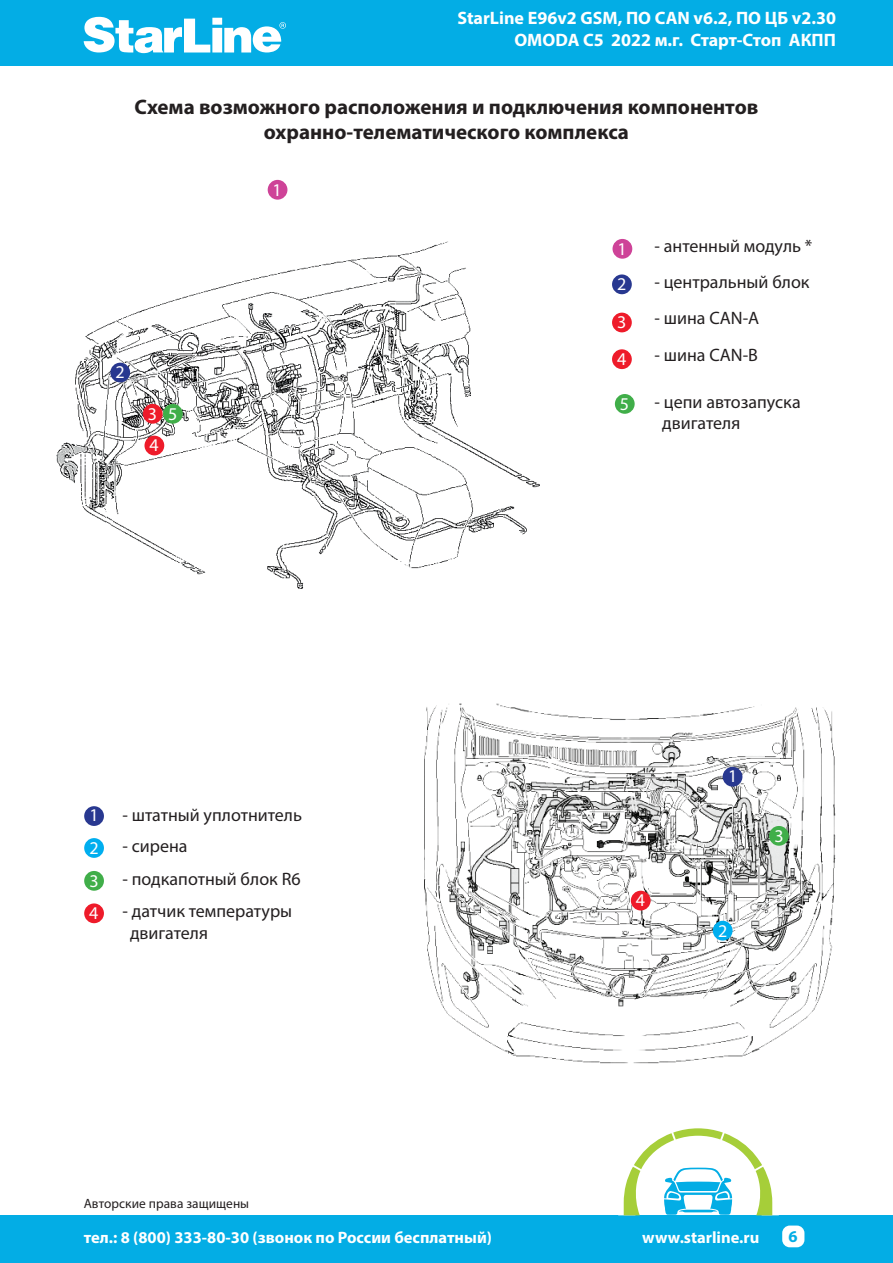
<style>
.page{position:relative;width:893px;height:1263px;background:#fff}
.page>*{position:absolute;margin:0;border:0;box-sizing:border-box;transform-origin:0 0}
.t1{font:700 21px "Myriad Pro";color:#231f20}
.t2{font:18px "Myriad Pro";color:#231f20}
.t3{font:700 18px/21.6px "Myriad Pro";color:#fff;text-align:right}
.t4{font:18px "Myriad Pro";color:#fff}
.t5{font:700 16.5px "Myriad Pro";color:#fff}
.t6{font:700 16.5px "Myriad Pro";color:#03ade5}
.t7{font:13.5px "Myriad Pro";color:#231f20}
</style>
<div class="page">
<div style="left:0;top:0;width:893px;height:65px;background:#03ade5"></div>
<svg style="left:84px;top:17px;width:202px;height:36px"></svg>
<div style="left:0;top:1215px;width:893px;height:48px;background:#03ade5"></div>
<div style="left:782px;top:1225px;width:22px;height:22px;background:#fff;border-radius:8px"></div>
<svg style="left:623px;top:1128px;width:150px;height:87px"></svg>
<img style="left:424px;top:703px;width:412px;height:361px">
<img style="left:56px;top:241px;width:484px;height:348px">
<div style="left:612px;top:274px;width:20px;height:20px;background:#283890;border-radius:50%"></div>
<div style="left:612px;top:313px;width:20px;height:19px;background:#ee1b2a;border-radius:50%"></div>
<div style="left:110px;top:363px;width:20px;height:19px;background:#283890;border-radius:50%"></div>
<div style="left:144px;top:436px;width:20px;height:19px;background:#ee1b2a;border-radius:50%"></div>
<div style="left:84px;top:838px;width:20px;height:20px;background:#00aeef;border-radius:50%"></div>
<div style="left:84px;top:871px;width:20px;height:20px;background:#40ae49;border-radius:50%"></div>
<div style="left:84px;top:903px;width:20px;height:20px;background:#ee1b2a;border-radius:50%"></div>
<div style="left:84px;top:806px;width:20px;height:20px;background:#283890;border-radius:50%"></div>
<div style="left:163px;top:404px;width:20px;height:20px;background:#40ae49;border-radius:50%"></div>
<div style="left:615px;top:394px;width:20px;height:20px;background:#40ae49;border-radius:50%"></div>
<div style="left:713px;top:921px;width:20px;height:19px;background:#00aeef;border-radius:50%"></div>
<div style="left:769px;top:826px;width:20px;height:20px;background:#40ae49;border-radius:50%"></div>
<div style="left:631px;top:891px;width:20px;height:19px;background:#ee1b2a;border-radius:50%"></div>
<div style="left:723px;top:767px;width:19px;height:20px;background:#283890;border-radius:50%"></div>
<div style="left:143px;top:404px;width:20px;height:20px;background:#ee1b2a;border-radius:50%"></div>
<div style="left:612px;top:349px;width:20px;height:20px;background:#ee1b2a;border-radius:50%"></div>
<div style="left:612px;top:239px;width:20px;height:20px;background:#ce4398;border-radius:50%"></div>
<div style="left:268px;top:180px;width:19px;height:20px;background:#ce4398;border-radius:50%"></div>
<p class="t3" style="left:457px;top:7px;width:380px">StarLine E96v2 GSM, ПО CAN v6.2, ПО ЦБ v2.30<br>OMODA C5 2022 м.г. Старт-Стоп АКПП</p>
<p class="t1" style="left:135px;top:93px;width:625px">Схема возможного расположения и подключения компонентов</p>
<p class="t1" style="left:264px;top:118px;width:367px">охранно-телематического комплекса</p>
<p class="t4" style="left:115px;top:361px;width:11px">2</p>
<p class="t4" style="left:148px;top:402px;width:11px">3</p>
<p class="t4" style="left:150px;top:434px;width:11px">4</p>
<p class="t4" style="left:168px;top:402px;width:11px">5</p>
<p class="t4" style="left:273px;top:179px;width:11px">1</p>
<p class="t4" style="left:90px;top:804px;width:11px">1</p>
<p class="t4" style="left:89px;top:837px;width:11px">2</p>
<p class="t4" style="left:90px;top:870px;width:11px">3</p>
<p class="t4" style="left:89px;top:902px;width:11px">4</p>
<p class="t2" style="left:122px;top:804px;width:181px">- штатный уплотнитель</p>
<p class="t2" style="left:122px;top:834px;width:67px">- сирена</p>
<p class="t2" style="left:122px;top:868px;width:180px">- подкапотный блок R6</p>
<p class="t2" style="left:122px;top:900px;width:171px">- датчик температуры</p>
<p class="t2" style="left:130px;top:921px;width:80px">двигателя</p>
<p class="t7" style="left:84px;top:1195px;width:167px">Авторские права защищены</p>
<p class="t4" style="left:617px;top:238px;width:11px">1</p>
<p class="t2" style="left:655px;top:235px;width:159px">- антенный модуль *</p>
<p class="t4" style="left:617px;top:273px;width:11px">2</p>
<p class="t4" style="left:617px;top:311px;width:11px">3</p>
<p class="t2" style="left:654px;top:271px;width:157px">- центральный блок</p>
<p class="t2" style="left:654px;top:307px;width:106px">- шина CAN-A</p>
<p class="t4" style="left:617px;top:348px;width:11px">4</p>
<p class="t2" style="left:654px;top:344px;width:105px">- шина CAN-В</p>
<p class="t4" style="left:620px;top:392px;width:11px">5</p>
<p class="t2" style="left:655px;top:390px;width:148px">- цепи автозапуска</p>
<p class="t2" style="left:662px;top:412px;width:80px">двигателя</p>
<p class="t4" style="left:636px;top:889px;width:11px">4</p>
<p class="t4" style="left:728px;top:765px;width:11px">1</p>
<p class="t4" style="left:718px;top:920px;width:11px">2</p>
<p class="t4" style="left:774px;top:825px;width:11px">3</p>
<p class="t5" style="left:84px;top:1226px;width:410px">тел.: 8 (800) 333-80-30 (звонок по России бесплатный)</p>
<p class="t5" style="left:642px;top:1226px;width:119px">www.starline.ru</p>
<p class="t6" style="left:789px;top:1226px;width:11px">6</p>
</div>
